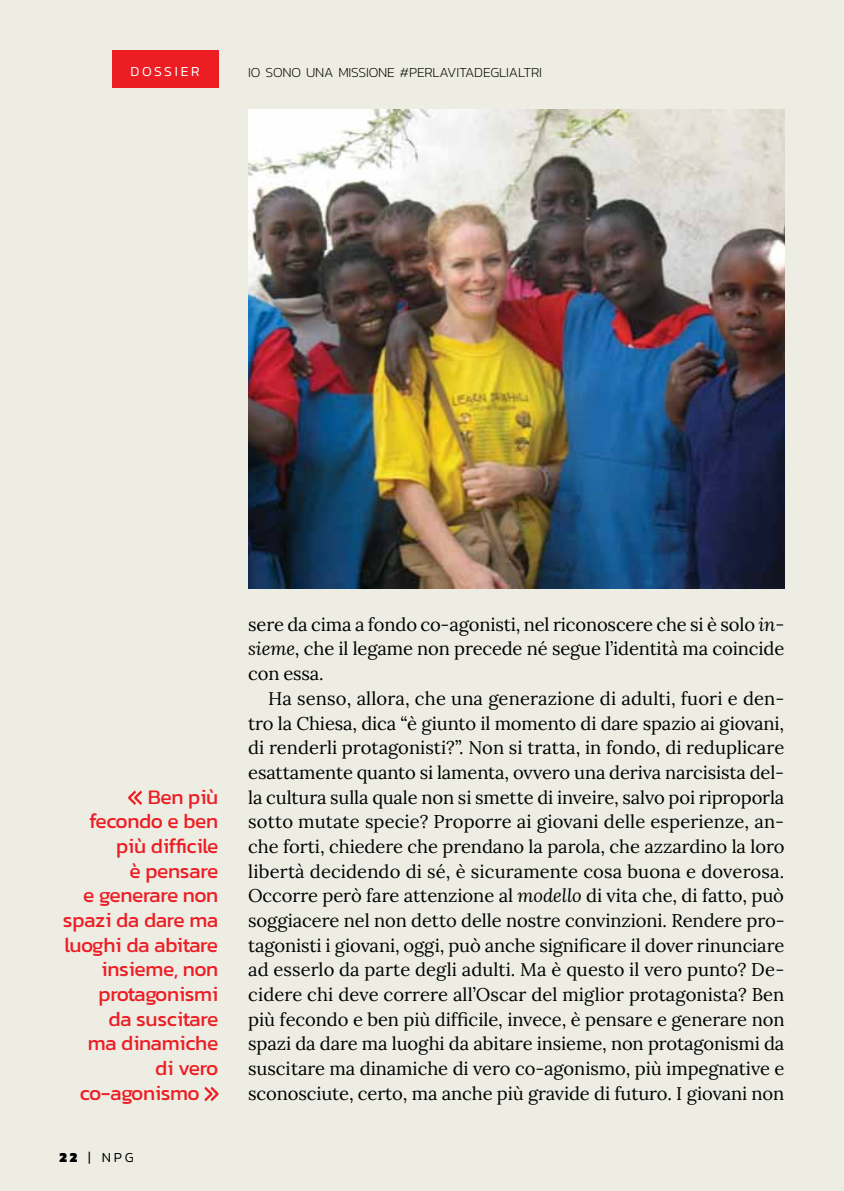
<style>
.page{position:relative;width:844px;height:1191px;background:#fff}
.page>*{position:absolute;margin:0;border:0;box-sizing:border-box;transform-origin:0 0}
.t1{font:21px "Kanit";letter-spacing:-.02em;color:#ed1d24}
.t2{font:18.38px/24.7px "Lora";letter-spacing:-.01em;color:#000;text-align:justify}
.t3{font:200 14px "Kanit";letter-spacing:-.01em;color:#000}
.t4{font:300 14px "Kanit";letter-spacing:.2em;color:#fff}
.t5{font:300 14px "Kanit";color:#000}
.s1{font-weight:900}
.s2{font-style:italic}
</style>
<div class="page">
<div style="left:0;top:0;width:843px;height:1191px;background:#edede4"></div>
<hr style="left:843px;top:0;width:1px;height:1191px;background:#e9e8dd">
<img style="left:248px;top:109px;width:536px;height:479px">
<div style="left:112px;top:50px;width:106px;height:38px;background:#ed1d24"></div>
<svg style="left:128px;top:790px;width:14px;height:15px"></svg>
<svg style="left:204px;top:1086px;width:14px;height:15px"></svg>
<p class="t4" style="left:130px;top:61px;width:71px">DOSSI ER</p>
<p class="t3" style="left:248px;top:63px;width:293px">IO SONO UNA MISSIONE #PERLAVITADEGLIALTRI</p>
<p class="t1" style="left:148px;top:781px;width:72px">Ben più</p>
<p class="t1" style="left:89px;top:806px;width:130px">fecondo e ben</p>
<p class="t1" style="left:116px;top:830px;width:104px">più difficile</p>
<p class="t1" style="left:129px;top:855px;width:90px">è pensare</p>
<p class="t1" style="left:83px;top:880px;width:137px">e generare non</p>
<p class="t1" style="left:63px;top:904px;width:157px">spazi da dare ma</p>
<p class="t1" style="left:64px;top:929px;width:155px">luoghi da abitare</p>
<p class="t1" style="left:101px;top:954px;width:118px">insieme, non</p>
<p class="t1" style="left:98px;top:978px;width:121px">protagonismi</p>
<p class="t1" style="left:108px;top:1003px;width:111px">da suscitare</p>
<p class="t1" style="left:88px;top:1028px;width:132px">ma dinamiche</p>
<p class="t1" style="left:155px;top:1052px;width:65px">di vero</p>
<p class="t1" style="left:80px;top:1077px;width:121px">co-agonismo</p>
<p class="t5" style="left:60px;top:1147px;width:76px"><span class="s1">22</span> | NPG</p>
<p class="t2" style="left:248px;top:610px;width:537px">sere da cima a fondo co-agonisti, nel riconoscere che si è solo <span class="s2">in&shy;sieme</span>, che il legame non precede né segue l’identità ma coincide con essa.</p>
<p class="t2" style="left:248px;top:684px;width:538px;text-indent:20px">Ha senso, allora, che una generazione di adulti, fuori e den&shy;tro la Chiesa, dica “è giunto il momento di dare spazio ai giovani, di renderli protagonisti?”. Non si tratta, in fondo, di reduplicare esattamente quanto si lamenta, ovvero una deriva narcisista del&shy;la cultura sulla quale non si smette di inveire, salvo poi riproporla sotto mutate specie? Proporre ai giovani delle esperienze, an&shy;che forti, chiedere che prendano la parola, che azzardino la loro libertà decidendo di sé, è sicuramente cosa buona e doverosa.<br>Occorre però fare attenzione al <span class="s2">modello</span> di vita che, di fatto, può soggiacere nel non detto delle nostre convinzioni. Rendere pro&shy;tagonisti i giovani, oggi, può anche significare il dover rinunciare ad esserlo da parte degli adulti. Ma è questo il vero punto? De&shy;cidere chi deve correre all’Oscar del miglior protagonista? Ben più fecondo e ben più difficile, invece, è pensare e generare non spazi da dare ma luoghi da abitare insieme, non protagonismi da suscitare ma dinamiche di vero co-agonismo, più impegnative e sconosciute, certo, ma anche più gravide di futuro. I giovani non</p>
</div>
